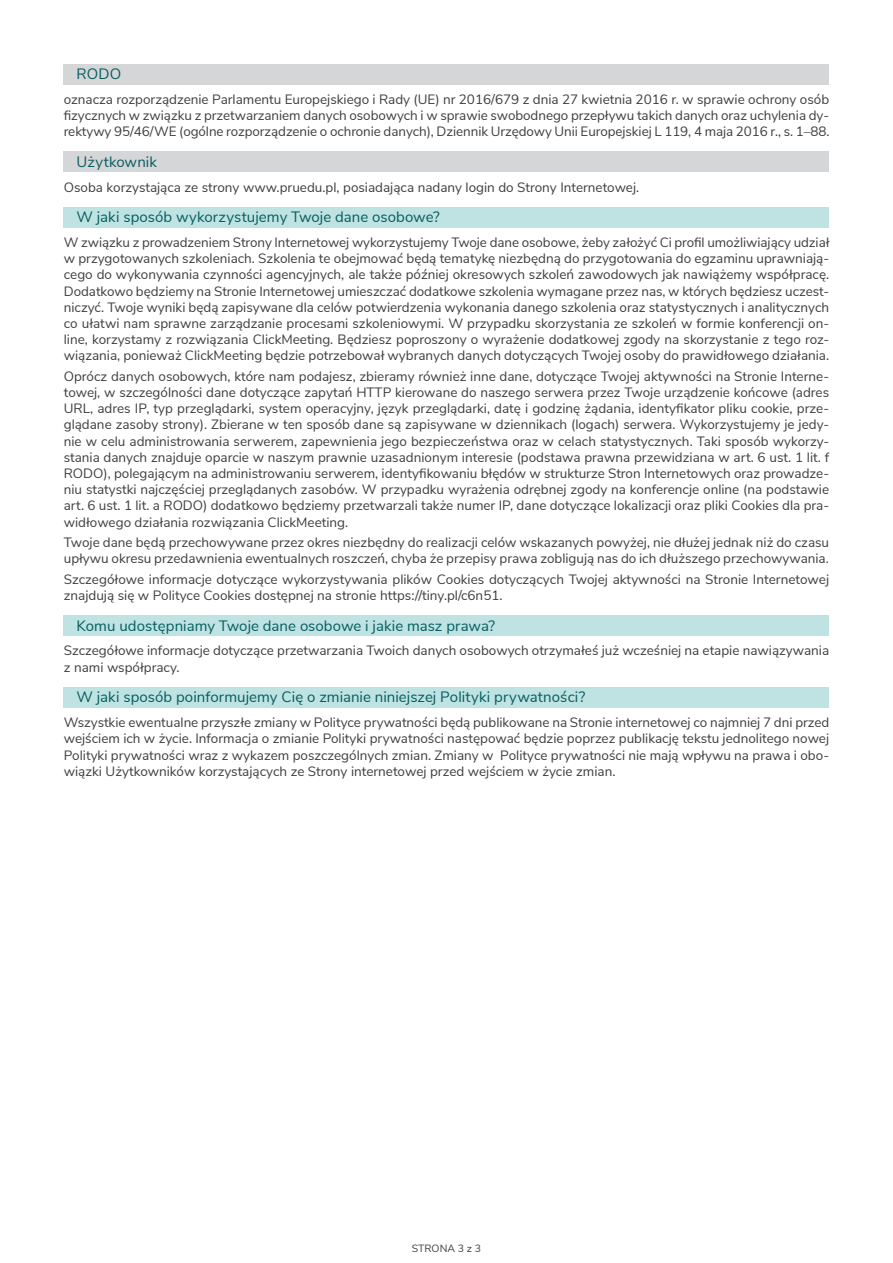
<style>
.page{position:relative;width:893px;height:1263px;background:#fff}
.page>*{position:absolute;margin:0;border:0;box-sizing:border-box;transform-origin:0 0}
.podrozdział{font:15px "Nunito Sans";letter-spacing:.005em;color:#065c5f}
.podpunkt{font:15px "Nunito Sans";letter-spacing:.005em;color:#065c5f}
.tekst_9pt{font:13.5px/16.2px "Nunito Sans";color:#3e3e3f;text-align:justify}
.t1{font:10.5px "Nunito Sans";color:#3e3e3f}
</style>
<div class="page">
<div style="left:64px;top:64px;width:765px;height:20px;background:#d5d6d8"></div>
<div style="left:64px;top:152px;width:765px;height:20px;background:#d5d6d8"></div>
<div style="left:64px;top:207px;width:765px;height:21px;background:#bee3e2"></div>
<div style="left:64px;top:616px;width:765px;height:20px;background:#bee3e2"></div>
<div style="left:64px;top:687px;width:765px;height:21px;background:#bee3e2"></div>
<p class="podpunkt" style="left:77px;top:63px;width:46px">RODO</p>
<p class="tekst_9pt" style="left:64px;top:90px;width:767px">oznacza rozporządzenie Parlamentu Europejskiego i Rady (UE) nr 2016/679 z dnia 27 kwietnia 2016 r. w sprawie ochrony osób fizycznych w związku z przetwarzaniem danych osobowych i w sprawie swobodnego przepływu takich danych oraz uchylenia dy&shy;rektywy 95/46/WE (ogólne rozporządzenie o ochronie danych), Dziennik Urzędowy Unii Europejskiej L 119, 4 maja 2016 r., s. 1–88.</p>
<p class="podpunkt" style="left:77px;top:151px;width:82px">Użytkownik</p>
<p class="tekst_9pt" style="left:64px;top:178px;width:577px">Osoba korzystająca ze strony www.pruedu.pl, posiadająca nadany login do Strony Internetowej.</p>
<p class="podrozdział" style="left:77px;top:206px;width:365px">W jaki sposób wykorzystujemy Twoje dane osobowe?</p>
<p class="tekst_9pt" style="left:64px;top:233px;width:767px">W związku z prowadzeniem Strony Internetowej wykorzystujemy Twoje dane osobowe, żeby założyć Ci profil umożliwiający udział w przygotowanych szkoleniach. Szkolenia te obejmować będą tematykę niezbędną do przygotowania do egzaminu uprawniają&shy;cego do wykonywania czynności agencyjnych, ale także później okresowych szkoleń zawodowych jak nawiążemy współpracę.<br>Dodatkowo będziemy na Stronie Internetowej umieszczać dodatkowe szkolenia wymagane przez nas, w których będziesz uczest&shy;niczyć. Twoje wyniki będą zapisywane dla celów potwierdzenia wykonania danego szkolenia oraz statystycznych i analitycznych co ułatwi nam sprawne zarządzanie procesami szkoleniowymi. W przypadku skorzystania ze szkoleń w formie konferencji on&shy;line, korzystamy z rozwiązania ClickMeeting. Będziesz poproszony o wyrażenie dodatkowej zgody na skorzystanie z tego roz&shy;wiązania, ponieważ ClickMeeting będzie potrzebował wybranych danych dotyczących Twojej osoby do prawidłowego działania.</p>
<p class="tekst_9pt" style="left:64px;top:367px;width:767px">Oprócz danych osobowych, które nam podajesz, zbieramy również inne dane, dotyczące Twojej aktywności na Stronie Interne&shy;towej, w szczególności dane dotyczące zapytań HTTP kierowane do naszego serwera przez Twoje urządzenie końcowe (adres URL, adres IP, typ przeglądarki, system operacyjny, język przeglądarki, datę i godzinę żądania, identyfikator pliku cookie, prze&shy;glądane zasoby strony). Zbierane w ten sposób dane są zapisywane w dziennikach (logach) serwera. Wykorzystujemy je jedy&shy;nie w celu administrowania serwerem, zapewnienia jego bezpieczeństwa oraz w celach statystycznych. Taki sposób wykorzy&shy;stania danych znajduje oparcie w naszym prawnie uzasadnionym interesie (podstawa prawna przewidziana w art. 6 ust. 1 lit. f RODO), polegającym na administrowaniu serwerem, identyfikowaniu błędów w strukturze Stron Internetowych oraz prowadze&shy;niu statystki najczęściej przeglądanych zasobów. W przypadku wyrażenia odrębnej zgody na konferencje online (na podstawie art. 6 ust. 1 lit. a RODO) dodatkowo będziemy przetwarzali także numer IP, dane dotyczące lokalizacji oraz pliki Cookies dla pra&shy;widłowego działania rozwiązania ClickMeeting.</p>
<p class="tekst_9pt" style="left:64px;top:533px;width:767px">Twoje dane będą przechowywane przez okres niezbędny do realizacji celów wskazanych powyżej, nie dłużej jednak niż do czasu upływu okresu przedawnienia ewentualnych roszczeń, chyba że przepisy prawa zobligują nas do ich dłuższego przechowywania.</p>
<p class="tekst_9pt" style="left:64px;top:570px;width:767px">Szczegółowe informacje dotyczące wykorzystywania plików Cookies dotyczących Twojej aktywności na Stronie Internetowej znajdują się w Polityce Cookies dostępnej na stronie https://tiny.pl/c6n51.</p>
<p class="podrozdział" style="left:77px;top:615px;width:420px">Komu udostępniamy Twoje dane osobowe i jakie masz prawa?</p>
<p class="tekst_9pt" style="left:64px;top:642px;width:767px">Szczegółowe informacje dotyczące przetwarzania Twoich danych osobowych otrzymałeś już wcześniej na etapie nawiązywania z nami współpracy.</p>
<p class="podrozdział" style="left:77px;top:686px;width:510px">W jaki sposób poinformujemy Cię o zmianie niniejszej Polityki prywatności?</p>
<p class="tekst_9pt" style="left:64px;top:713px;width:767px">Wszystkie ewentualne przyszłe zmiany w Polityce prywatności będą publikowane na Stronie internetowej co najmniej 7 dni przed wejściem ich w życie. Informacja o zmianie Polityki prywatności następować będzie poprzez publikację tekstu jednolitego nowej Polityki prywatności wraz z wykazem poszczególnych zmian. Zmiany w Polityce prywatności nie mają wpływu na prawa i obo&shy;wiązki Użytkowników korzystających ze Strony internetowej przed wejściem w życie zmian.</p>
<p class="t1" style="left:412px;top:1241px;width:71px">STRONA 3 z 3</p>
</div>
